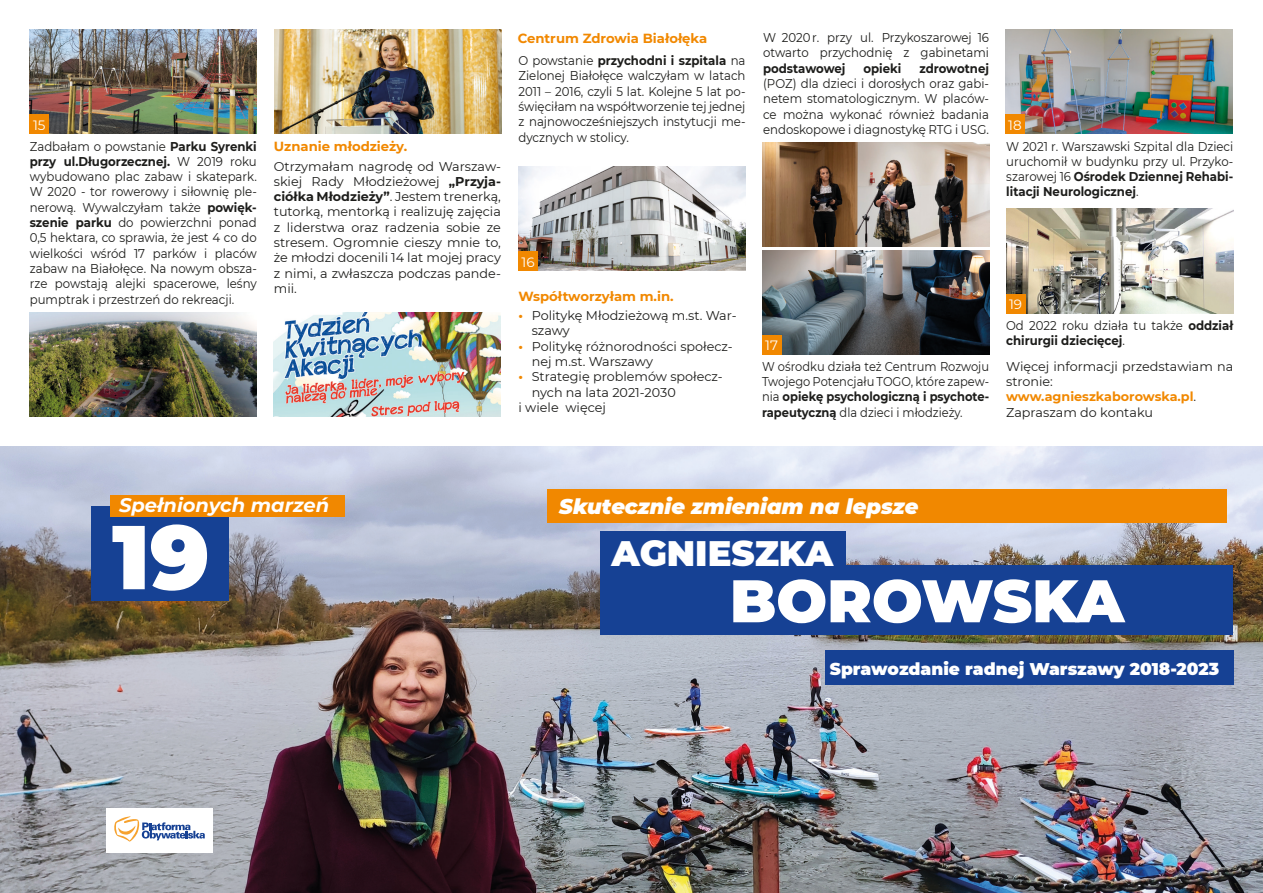
<style>
.page{position:relative;width:1263px;height:893px;background:#fff}
.page>*{position:absolute;margin:0;border:0;box-sizing:border-box;transform-origin:0 0}
.Styl_akapitowy_1{font:900 90.45px "Montserrat";color:#fff}
.Styl_akapitowy_1-2{font:900 60px "Montserrat";color:#fff}
.Styl_akapitowy_1-3{font:900 35.4px "Montserrat";color:#fff}
.Styl_akapitowy_1-4{font:italic 900 21px "Montserrat";color:#fff}
.marzena_koniecznych{font:italic 700 19.5px "Montserrat";color:#fff}
.Styl_akapitowy_1-5{font:900 16.95px "Montserrat";color:#fff}
.nr_zdjecia{font:13.5px "Montserrat";color:#fff}
.Nagówek_2{font:700 13.2px "Montserrat";color:#f18800}
.podpisy_zdjec{font:12.75px/15.3px "Montserrat";color:#1d1d1b;text-align:justify;scale:.92 1}
.podpisy_zdjec-2{font:12.75px/15.3px "Montserrat";color:#1d1d1b}
.podpisy_zdjec-3{font:12.75px/15.3px "Montserrat";color:#1d1d1b;text-align:justify;scale:.9 1}
.podpisy_zdjec-4{font:700 12.75px/15.3px "Montserrat";color:#1d1d1b;scale:.92 1}
.t1{font:700 12.75px "Montserrat";color:#f18800}
.s1{font-weight:700}
.s2{font-weight:700;color:#f18800}
.s3{font-weight:400}
.s4{font-weight:400;color:#1d1d1b}
</style>
<div class="page">
<img style="left:0;top:446px;width:1263px;height:447px">
<div style="left:600px;top:565px;width:633px;height:70px;background:#164194"></div>
<div style="left:600px;top:531px;width:245px;height:54px;background:#164194"></div>
<div style="left:825px;top:650px;width:408px;height:34px;background:#164194"></div>
<div style="left:548px;top:489px;width:678px;height:33px;background:#f18800"></div>
<div style="left:92px;top:507px;width:137px;height:94px;background:#164194"></div>
<div style="left:111px;top:495px;width:234px;height:22px;background:#f18800"></div>
<div style="left:106px;top:808px;width:107px;height:45px;background:#fff"></div>
<svg style="left:114px;top:816px;width:91px;height:26px"></svg>
<img style="left:762px;top:142px;width:227px;height:104px">
<img style="left:275px;top:30px;width:227px;height:104px">
<img style="left:274px;top:312px;width:227px;height:105px">
<img style="left:518px;top:167px;width:228px;height:104px">
<div style="left:518px;top:252px;width:20px;height:19px;background:#f18800"></div>
<img style="left:762px;top:250px;width:227px;height:104px">
<div style="left:762px;top:335px;width:19px;height:19px;background:#f18800"></div>
<img style="left:1006px;top:30px;width:227px;height:104px">
<div style="left:1005px;top:115px;width:19px;height:19px;background:#f18800"></div>
<img style="left:1006px;top:209px;width:227px;height:104px">
<div style="left:1006px;top:294px;width:19px;height:19px;background:#f18800"></div>
<img style="left:30px;top:30px;width:227px;height:104px">
<div style="left:30px;top:115px;width:19px;height:19px;background:#f18800"></div>
<img style="left:30px;top:313px;width:227px;height:104px">
<p class="nr_zdjecia" style="left:33px;top:116px;width:14px">15</p>
<p class="podpisy_zdjec" style="left:30px;top:138px;width:248px">Zadbałam o powstanie <span class="s1">Parku Syrenki przy ul.Długorzecznej.</span> W 2019 roku wybudowano plac zabaw i skatepark.<br>W 2020 - tor rowerowy i siłownię ple&shy;nerową. Wywalczyłam także <span class="s1">powięk&shy;szenie parku</span> do powierzchni ponad 0,5 hektara, co sprawia, że jest 4 co do wielkości wśród 17 parków i placów zabaw na Białołęce. Na nowym obsza&shy;rze powstają alejki spacerowe, leśny pumptrak i przestrzeń do rekreacji.</p>
<p class="Nagówek_2" style="left:274px;top:137px;width:135px">Uznanie młodzieży.</p>
<p class="podpisy_zdjec-2" style="left:274px;top:158px;width:229px;text-align:justify">Otrzymałam nagrodę od Warszaw&shy;skiej Rady Młodzieżowej <span class="s1">„Przyja&shy;ciółka Młodzieży”</span>. Jestem trenerką, tutorką, mentorką i realizuję zajęcia z liderstwa oraz radzenia sobie ze stresem. Ogromnie cieszy mnie to, że młodzi docenili 14 lat mojej pracy z nimi, a zwłaszcza podczas pande&shy;mii.</p>
<p class="Nagówek_2" style="left:518px;top:28px;width:191px">Centrum Zdrowia Białołęka</p>
<p class="podpisy_zdjec" style="left:518px;top:52px;width:248px">O powstanie <span class="s1">przychodni i szpitala</span> na Zielonej Białołęce walczyłam w latach 2011 – 2016, czyli 5 lat. Kolejne 5 lat po&shy;święciłam na współtworzenie tej jednej z najnowocześniejszych instytucji me&shy;dycznych w stolicy.</p>
<p class="podpisy_zdjec" style="left:763px;top:29px;width:247px">W 2020 r. przy ul. Przykoszarowej 16 otwarto przychodnię z gabinetami</p>
<p class="podpisy_zdjec-4" style="left:763px;top:60px;width:91px">podstawowej</p>
<p class="podpisy_zdjec-4" style="left:863px;top:60px;width:43px">opieki</p>
<p class="podpisy_zdjec-4" style="left:919px;top:60px;width:77px">zdrowotnej</p>
<p class="podpisy_zdjec" style="left:763px;top:75px;width:247px">(POZ) dla dzieci i dorosłych oraz gabi&shy;netem stomatologicznym. W placów&shy;ce można wykonać również badania endoskopowe i diagnostykę RTG i USG.</p>
<p class="nr_zdjecia" style="left:521px;top:253px;width:15px">16</p>
<p class="Nagówek_2" style="left:518px;top:286px;width:157px">Współtworzyłam m.in.</p>
<p class="podpisy_zdjec-2" style="left:532px;top:307px;width:206px;text-indent:-13px"><span class="s2">•</span> Politykę Młodzieżową m.st. War&shy;szawy</p>
<p class="podpisy_zdjec-2" style="left:532px;top:338px;width:203px;text-indent:-13px"><span class="s2">•</span> Politykę różnorodności społecz&shy;nej m.st. Warszawy</p>
<p class="podpisy_zdjec-2" style="left:532px;top:369px;width:193px;text-indent:-13px"><span class="s2">•</span> Strategię problemów społecz&shy;nych na lata 2021-2030</p>
<p class="podpisy_zdjec-2" style="left:518px;top:399px;width:89px">i wiele więcej</p>
<p class="nr_zdjecia" style="left:765px;top:336px;width:14px">17</p>
<p class="podpisy_zdjec-3" style="left:762px;top:358px;width:254px">W ośrodku działa też Centrum Rozwoju Twojego Potencjału TOGO, które zapew&shy;nia <span class="s1">opiekę psychologiczną i psychote&shy;rapeutyczną</span> dla dzieci i młodzieży.</p>
<p class="nr_zdjecia" style="left:1008px;top:116px;width:15px">18</p>
<p class="podpisy_zdjec" style="left:1006px;top:138px;width:248px">W 2021 r. Warszawski Szpital dla Dzieci uruchomił w budynku przy ul. Przyko&shy;szarowej 16 <span class="s1">Ośrodek Dziennej Rehabi&shy;litacji Neurologicznej</span>.</p>
<p class="nr_zdjecia" style="left:1009px;top:295px;width:15px">19</p>
<p class="podpisy_zdjec-4" style="left:1006px;top:317px;width:248px"><span class="s3">Od 2022 roku działa tu także</span> oddział chirurgii dziecięcej<span class="s3">.</span></p>
<p class="podpisy_zdjec-2" style="left:1006px;top:358px;width:229px">Więcej informacji przedstawiam na stronie:</p>
<p class="t1" style="left:1006px;top:388px;width:192px">www.agnieszkaborowska.pl<span class="s4">.</span></p>
<p class="podpisy_zdjec-2" style="left:1006px;top:404px;width:148px">Zapraszam do kontaku</p>
<p class="marzena_koniecznych" style="left:119px;top:491px;width:212px">Spełnionych marzeń</p>
<p class="Styl_akapitowy_1-4" style="left:559px;top:490px;width:361px">Skutecznie zmieniam na lepsze</p>
<p class="Styl_akapitowy_1" style="left:112px;top:489px;width:99px">19</p>
<p class="Styl_akapitowy_1-3" style="left:611px;top:526px;width:223px">AGNIESZKA</p>
<p class="Styl_akapitowy_1-2" style="left:730px;top:556px;width:396px">BOROWSKA</p>
<p class="Styl_akapitowy_1-5" style="left:830px;top:656px;width:391px">Sprawozdanie radnej Warszawy 2018-2023</p>
</div>
